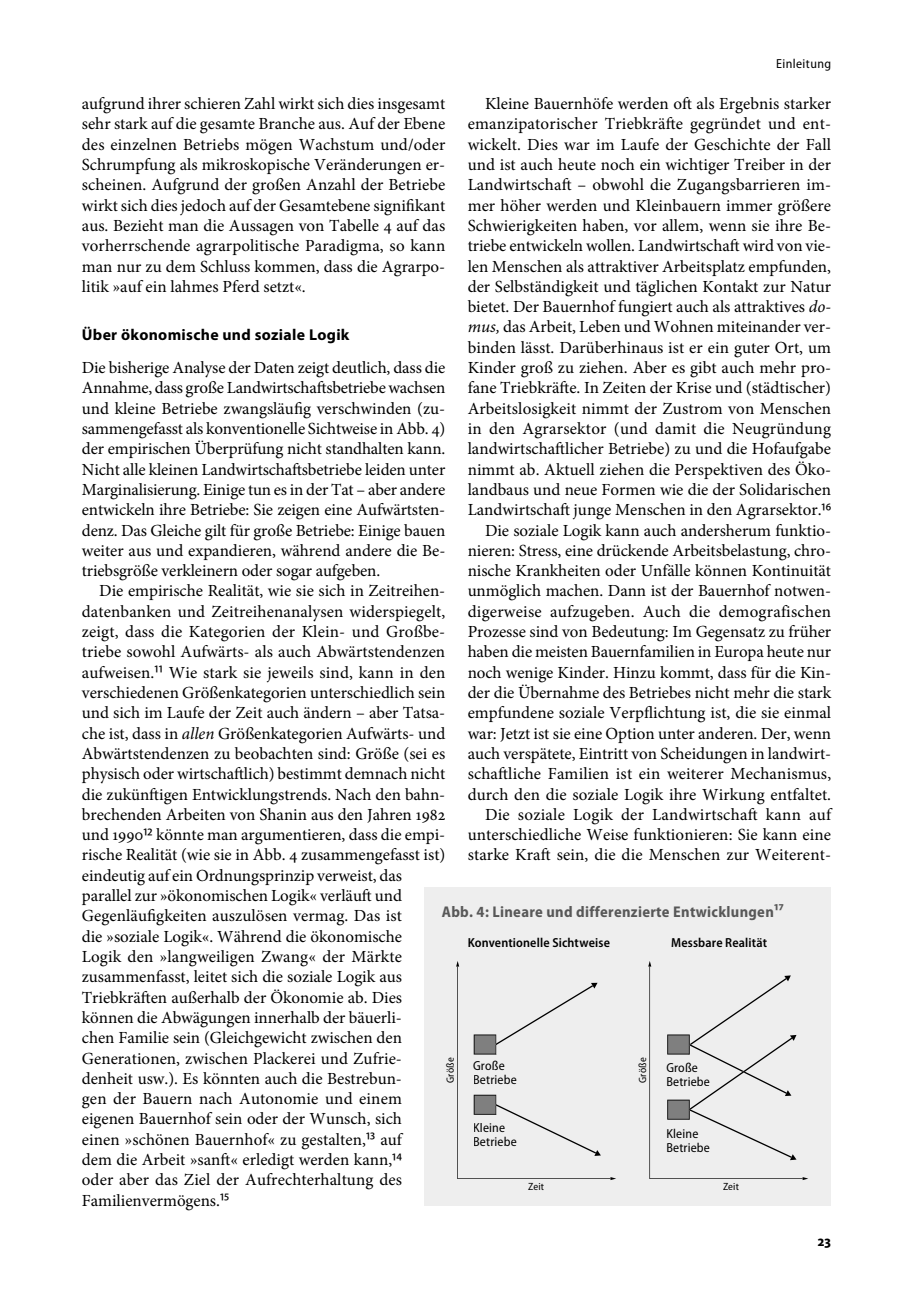
<style>
.page{position:relative;width:918px;height:1315px;background:#fff}
.page>*{position:absolute;margin:0;border:0;box-sizing:border-box;transform-origin:0 0}
.t1{font:16.97px/20.3px "Minion Pro";color:#000;text-align:justify}
.t2{font:700 15.75px "Myriad Pro";letter-spacing:.02em;color:#000}
.t3{font:700 semi-condensed 15.58px "Myriad Pro";letter-spacing:.02em;color:#585858}
.t4{font:700 semi-condensed 14.88px "Myriad Pro";color:#000}
.t5{font:semi-condensed 13.12px/13.7px "Myriad Pro";letter-spacing:.01em;color:#000}
.t6{font:600 semi-condensed 13.12px "Myriad Pro";letter-spacing:.01em;color:#000}
.t7{font:semi-condensed 13.12px "Myriad Pro";letter-spacing:.03em;color:#000}
.t8{font:semi-condensed 10.5px "Myriad Pro";letter-spacing:.02em;color:#000}
.s1{font-family:"Myriad Pro";font-stretch:semi-condensed;font-size:17.5px}
.s2{font-style:italic}
</style>
<div class="page">
<div style="left:424px;top:887px;width:407px;height:318px;background:#eee"></div>
<svg style="left:456px;top:961px;width:160px;height:219px"></svg>
<svg style="left:648px;top:961px;width:160px;height:219px"></svg>
<p class="t7" style="left:776px;top:59px;width:56px">Einleitung</p>
<p class="t1" style="left:82px;top:95px;width:365px">aufgrund ihrer schieren Zahl wirkt sich dies insgesamt sehr stark auf die gesamte Branche aus. Auf der Ebene des einzelnen Betriebs mögen Wachstum und/oder Schrumpfung als mikroskopische Veränderungen er&shy;scheinen. Aufgrund der großen Anzahl der Betriebe wirkt sich dies jedoch auf der Gesamtebene signifikant aus. Bezieht man die Aussagen von Tabelle 4 auf das vorherrschende agrarpolitische Paradigma, so kann man nur zu dem Schluss kommen, dass die Agrarpo&shy;litik »auf ein lahmes Pferd setzt«.</p>
<p class="t2" style="left:82px;top:329px;width:269px">Über ökonomische und soziale Logik</p>
<p class="t1" style="left:82px;top:359px;width:365px">Die bisherige Analyse der Daten zeigt deutlich, dass die Annahme, dass große Landwirtschaftsbetriebe wachsen und kleine Betriebe zwangsläufig verschwinden (zu&shy;sammengefasst als konventionelle Sichtweise in Abb. 4) der empirischen Überprüfung nicht standhalten kann.<br>Nicht alle kleinen Landwirtschaftsbetriebe leiden unter Marginalisierung. Einige tun es in der Tat – aber andere entwickeln ihre Betriebe: Sie zeigen eine Aufwärtsten&shy;denz. Das Gleiche gilt für große Betriebe: Einige bauen weiter aus und expandieren, während andere die Be&shy;triebsgröße verkleinern oder sogar aufgeben.</p>
<p class="t1" style="left:82px;top:582px;width:365px;text-align:left;text-indent:17px">Die empirische Realität, wie sie sich in Zeitreihen&shy;datenbanken und Zeitreihenanalysen widerspiegelt, zeigt, dass die Kategorien der Klein- und Großbe&shy;triebe sowohl Aufwärts- als auch Abwärtstendenzen aufweisen.<span class="s1">¹¹</span> Wie stark sie jeweils sind, kann in den verschiedenen Größenkategorien unterschiedlich sein und sich im Laufe der Zeit auch ändern – aber Tatsa&shy;che ist, dass in <span class="s2">allen</span> Größenkategorien Aufwärts- und Abwärtstendenzen zu beobachten sind: Größe (sei es physisch oder wirtschaftlich) bestimmt demnach nicht die zukünftigen Entwicklungstrends. Nach den bahn&shy;brechenden Arbeiten von Shanin aus den Jahren 1982 und 1990<span class="s1">¹²</span> könnte man argumentieren, dass die empi&shy;rische Realität (wie sie in Abb. 4 zusammengefasst ist) eindeutig auf ein Ordnungsprinzip verweist, das parallel zur »ökonomischen Logik« verläuft und Gegenläufigkeiten auszulösen vermag. Das ist<br>die »soziale Logik«. Während die ökonomische Logik den »langweiligen Zwang« der Märkte zusammenfasst, leitet sich die soziale Logik aus Triebkräften außerhalb der Ökonomie ab. Dies können die Abwägungen innerhalb der bäuerli-<br>chen Familie sein (Gleichgewicht zwischen den Generationen, zwischen Plackerei und Zufrie&shy;denheit usw.). Es könnten auch die Bestrebun-<br>gen der Bauern nach Autonomie und einem eigenen Bauernhof sein oder der Wunsch, sich<br>einen »schönen Bauernhof« zu gestalten,<span class="s1">¹³</span> auf<br>dem die Arbeit »sanft« erledigt werden kann,<span class="s1">¹⁴<br></span>oder aber das Ziel der Aufrechterhaltung des Familienvermögens.<span class="s1">¹⁵</span></p>
<p class="t1" style="left:468px;top:95px;width:365px;text-align:right">Kleine Bauernhöfe werden oft als Ergebnis starker emanzipatorischer Triebkräfte gegründet und ent&shy;wickelt. Dies war im Laufe der Geschichte der Fall und ist auch heute noch ein wichtiger Treiber in der Landwirtschaft – obwohl die Zugangsbarrieren im&shy;mer höher werden und Kleinbauern immer größere Schwierigkeiten haben, vor allem, wenn sie ihre Be&shy;triebe entwickeln wollen. Landwirtschaft wird von vie&shy;len Menschen als attraktiver Arbeitsplatz empfunden, der Selbständigkeit und täglichen Kontakt zur Natur bietet. Der Bauernhof fungiert auch als attraktives <span class="s2">do&shy;mus,</span> das Arbeit, Leben und Wohnen miteinander ver&shy;binden lässt. Darüberhinaus ist er ein guter Ort, um Kinder groß zu ziehen. Aber es gibt auch mehr pro&shy;fane Triebkräfte. In Zeiten der Krise und (städtischer)<br>Arbeitslosigkeit nimmt der Zustrom von Menschen in den Agrarsektor (und damit die Neugründung landwirtschaftlicher Betriebe) zu und die Hofaufgabe nimmt ab. Aktuell ziehen die Perspektiven des Öko&shy;landbaus und neue Formen wie die der Solidarischen Landwirtschaft junge Menschen in den Agrarsektor.<span class="s1">¹⁶<br></span>Die soziale Logik kann auch andersherum funktio&shy;nieren: Stress, eine drückende Arbeitsbelastung, chro&shy;nische Krankheiten oder Unfälle können Kontinuität unmöglich machen. Dann ist der Bauernhof notwen&shy;digerweise aufzugeben. Auch die demografischen Prozesse sind von Bedeutung: Im Gegensatz zu früher haben die meisten Bauernfamilien in Europa heute nur noch wenige Kinder. Hinzu kommt, dass für die Kin&shy;der die Übernahme des Betriebes nicht mehr die stark empfundene soziale Verpflichtung ist, die sie einmal war: Jetzt ist sie eine Option unter anderen. Der, wenn auch verspätete, Eintritt von Scheidungen in landwirt&shy;schaftliche Familien ist ein weiterer Mechanismus, durch den die soziale Logik ihre Wirkung entfaltet.<br>Die soziale Logik der Landwirtschaft kann auf unterschiedliche Weise funktionieren: Sie kann eine starke Kraft sein, die die Menschen zur Weiterent-</p>
<p class="t3" style="left:442px;top:905px;width:343px">Abb. 4: Lineare und differenzierte Entwicklungen¹⁷</p>
<p class="t6" style="left:468px;top:937px;width:144px">Konventionelle Sichtweise</p>
<p class="t6" style="left:671px;top:937px;width:97px">Messbare Realität</p>
<p class="t8" style="left:446px;top:1083px;width:27px;rotate:-90deg">Größe</p>
<p class="t8" style="left:638px;top:1083px;width:27px;rotate:-90deg">Größe</p>
<p class="t5" style="left:473px;top:1060px;width:45px">Große<br>Betriebe</p>
<p class="t5" style="left:473px;top:1122px;width:45px">Kleine<br>Betriebe</p>
<p class="t5" style="left:666px;top:1062px;width:45px">Große<br>Betriebe</p>
<p class="t5" style="left:666px;top:1128px;width:45px">Kleine<br>Betriebe</p>
<p class="t8" style="left:528px;top:1182px;width:18px">Zeit</p>
<p class="t8" style="left:723px;top:1182px;width:18px">Zeit</p>
<p class="t4" style="left:818px;top:1235px;width:15px">23</p>
</div>
